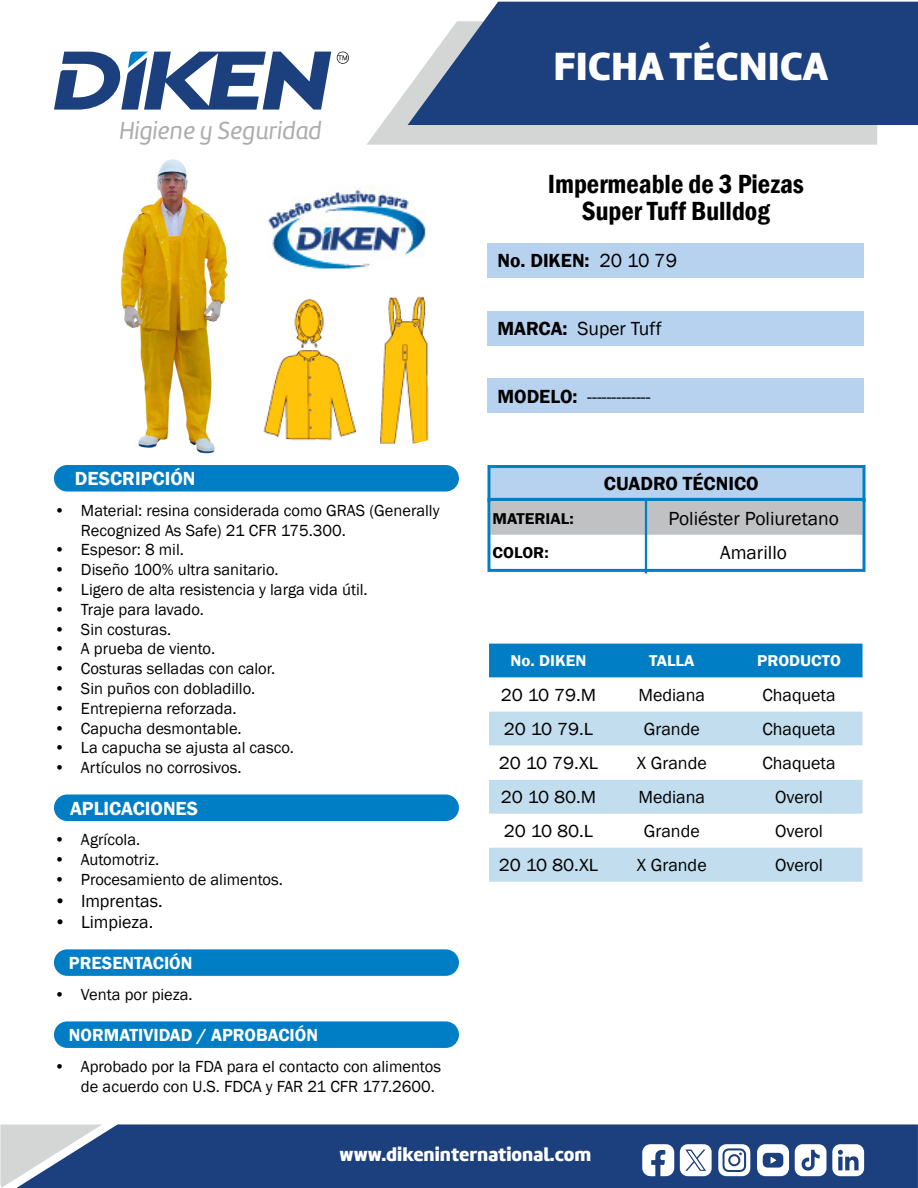
<style>
.page{position:relative;width:918px;height:1188px;background:#fff}
.page>*{position:absolute;margin:0;border:0;box-sizing:border-box;transform-origin:0 0}
.t1{font:40.8px "Amelia Basic Black";color:#fff}
.t2{font:600 condensed 27px/27px "Franklin Gothic";color:#000;text-align:center}
.t3{font:25.5px "Amelia Basic Italic";color:#acadad}
.t4{font:19.5px "Franklin Gothic";color:#000}
.t5{font:600 19.5px "Franklin Gothic";color:#000}
.t6{font:19.5px "Amelia Basic Black";color:#fff}
.t7{font:600 19.5px "Franklin Gothic";color:#fff}
.t8{font:18px "Franklin Gothic";color:#000}
.t9{font:18px "Franklin Gothic";color:#000;scale:1.05 1}
.t10{font:600 18px "Franklin Gothic";color:#fff}
.t11{font:16.5px/19.8px "Franklin Gothic";color:#000}
.t12{font:600 16.05px "Franklin Gothic";color:#fff;scale:1.05 1}
.t13{font:600 16.05px "Franklin Gothic";color:#000;scale:1.05 1}
.s1{font-weight:400}
.s2{font-weight:600}
</style>
<div class="page">
<svg style="left:367px;top:88px;width:510px;height:57px;background:#d8dada"></svg>
<svg style="left:408px;top:2px;width:510px;height:123px;background:#315089"></svg>
<div style="left:102px;top:1124px;width:816px;height:64px;background:#1c3f7e"></div>
<svg style="left:0;top:1124px;width:102px;height:64px;background:#99a6bd"></svg>
<svg style="left:54px;top:51px;width:277px;height:59px"></svg>
<svg style="left:337px;top:52px;width:12px;height:12px"></svg>
<svg style="left:680px;top:1144px;width:32px;height:32px"></svg>
<svg style="left:642px;top:1144px;width:32px;height:32px"></svg>
<svg style="left:718px;top:1144px;width:32px;height:32px"></svg>
<div style="left:730px;top:1156px;width:8px;height:8px;background:#fff;border-radius:50%"></div>
<svg style="left:757px;top:1144px;width:32px;height:32px"></svg>
<svg style="left:795px;top:1144px;width:69px;height:32px"></svg>
<div style="left:489px;top:467px;width:375px;height:34px;background:#b7d2ef"></div>
<div style="left:487px;top:465px;width:379px;height:37px;border:3px solid #007ec5"></div>
<div style="left:488px;top:243px;width:376px;height:34px;background:#b7d2ef"></div>
<div style="left:488px;top:311px;width:376px;height:34px;background:#b7d2ef"></div>
<div style="left:488px;top:379px;width:376px;height:34px;background:#b7d2ef"></div>
<svg style="left:491px;top:502px;width:371px;height:66px"></svg>
<div style="left:487px;top:498px;width:379px;height:74px;border:3px solid #007ec5"></div>
<div style="left:489px;top:644px;width:374px;height:34px;background:#007ec5"></div>
<svg style="left:489px;top:711px;width:374px;height:1px"></svg>
<svg style="left:489px;top:712px;width:374px;height:170px;fill:#c2dded"></svg>
<svg style="left:489px;top:746px;width:374px;height:34px"></svg>
<hr style="left:645px;top:501px;width:2px;height:73px;background:#007ec5">
<img style="left:263px;top:296px;width:166px;height:148px">
<div style="left:54px;top:465px;width:405px;height:27px;background:#007ec5;border-radius:13px"></div>
<div style="left:54px;top:794px;width:405px;height:27px;background:#007ec5;border-radius:13px"></div>
<div style="left:54px;top:949px;width:405px;height:27px;background:#007ec5;border-radius:13px"></div>
<div style="left:54px;top:1021px;width:405px;height:27px;background:#007ec5;border-radius:13px"></div>
<img style="left:120px;top:159px;width:108px;height:295px">
<img style="left:268px;top:186px;width:158px;height:83px">
<h3 class="t3" style="left:119px;top:116px;width:204px">Higiene y Seguridad</h3>
<p class="t7" style="left:75px;top:467px;width:122px">DESCRIPCIÓN</p>
<p class="t11" style="left:81px;top:501px;width:360px;text-indent:-27px">• Material: resina considerada como GRAS (Generally<br>Recognized As Safe) 21 CFR 175.300.</p>
<p class="t11" style="left:54px;top:540px;width:131px">• Espesor: 8 mil.</p>
<p class="t11" style="left:54px;top:560px;width:226px">• Diseño 100% ultra sanitario.</p>
<p class="t11" style="left:54px;top:580px;width:315px">• Ligero de alta resistencia y larga vida útil.</p>
<p class="t11" style="left:54px;top:600px;width:152px">• Traje para lavado.</p>
<p class="t11" style="left:54px;top:620px;width:119px">• Sin costuras.</p>
<p class="t11" style="left:54px;top:639px;width:163px">• A prueba de viento.</p>
<p class="t11" style="left:54px;top:659px;width:223px">• Costuras selladas con calor.</p>
<p class="t11" style="left:54px;top:679px;width:203px">• Sin puños con dobladillo.</p>
<p class="t11" style="left:54px;top:699px;width:184px">• Entrepierna reforzada.</p>
<p class="t11" style="left:54px;top:719px;width:189px">• Capucha desmontable.</p>
<p class="t11" style="left:54px;top:738px;width:242px">• La capucha se ajusta al casco.</p>
<p class="t11" style="left:54px;top:758px;width:189px">• Artículos no corrosivos.</p>
<p class="t7" style="left:70px;top:796px;width:129px">APLICACIONES</p>
<p class="t11" style="left:54px;top:830px;width:88px">• Agrícola.</p>
<p class="t11" style="left:54px;top:850px;width:107px">• Automotriz.</p>
<p class="t11" style="left:54px;top:870px;width:230px">• Procesamiento de alimentos.</p>
<p class="t8" style="left:54px;top:889px;width:110px">• Imprentas.</p>
<p class="t8" style="left:54px;top:911px;width:101px">• Limpieza.</p>
<p class="t10" style="left:69px;top:952px;width:125px">PRESENTACIÓN</p>
<p class="t11" style="left:54px;top:985px;width:140px">• Venta por pieza.</p>
<p class="t10" style="left:69px;top:1024px;width:251px">NORMATIVIDAD / APROBACIÓN</p>
<p class="t11" style="left:81px;top:1057px;width:362px;text-indent:-27px">• Aprobado por la FDA para el contacto con alimentos de acuerdo con U.S. FDCA y FAR 21 CFR 177.2600.</p>
<h1 class="t1" style="left:553px;top:41px;width:276px">FICHA TÉCNICA</h1>
<h2 class="t2" style="left:548px;top:170px;width:258px">Impermeable de 3 Piezas<br>Super Tuff Bulldog</h2>
<p class="t5" style="left:497px;top:248px;width:181px">No. DIKEN: <span class="s1">20 10 79</span></p>
<p class="t4" style="left:497px;top:316px;width:166px"><span class="s2">MARCA:</span> Super Tuff</p>
<p class="t4" style="left:497px;top:384px;width:155px"><span class="s2">MODELO:</span> -------------</p>
<p class="t5" style="left:604px;top:472px;width:156px">CUADRO TÉCNICO</p>
<p class="t13" style="left:493px;top:508px;width:79px">MATERIAL:</p>
<p class="t4" style="left:668px;top:506px;width:172px">Poliéster Poliuretano</p>
<p class="t13" style="left:493px;top:542px;width:55px">COLOR:</p>
<p class="t4" style="left:720px;top:540px;width:68px">Amarillo</p>
<p class="t12" style="left:511px;top:651px;width:74px">No. DIKEN</p>
<p class="t12" style="left:649px;top:651px;width:44px">TALLA</p>
<p class="t12" style="left:757px;top:651px;width:81px">PRODUCTO</p>
<p class="t9" style="left:501px;top:684px;width:92px">20 10 79.M</p>
<p class="t8" style="left:638px;top:684px;width:68px">Mediana</p>
<p class="t8" style="left:762px;top:684px;width:75px">Chaqueta</p>
<p class="t9" style="left:504px;top:718px;width:87px">20 10 79.L</p>
<p class="t8" style="left:644px;top:718px;width:58px">Grande</p>
<p class="t8" style="left:762px;top:718px;width:75px">Chaqueta</p>
<p class="t9" style="left:499px;top:752px;width:96px">20 10 79.XL</p>
<p class="t8" style="left:637px;top:752px;width:72px">X Grande</p>
<p class="t8" style="left:762px;top:752px;width:75px">Chaqueta</p>
<p class="t9" style="left:501px;top:786px;width:92px">20 10 80.M</p>
<p class="t8" style="left:638px;top:786px;width:68px">Mediana</p>
<p class="t8" style="left:775px;top:786px;width:49px">Overol</p>
<p class="t9" style="left:504px;top:820px;width:87px">20 10 80.L</p>
<p class="t8" style="left:644px;top:820px;width:57px">Grande</p>
<p class="t8" style="left:775px;top:820px;width:49px">Overol</p>
<p class="t9" style="left:499px;top:854px;width:96px">20 10 80.XL</p>
<p class="t8" style="left:637px;top:854px;width:71px">X Grande</p>
<p class="t8" style="left:775px;top:854px;width:49px">Overol</p>
<p class="t6" style="left:340px;top:1143px;width:253px">www.dikeninternational.com</p>
</div>
